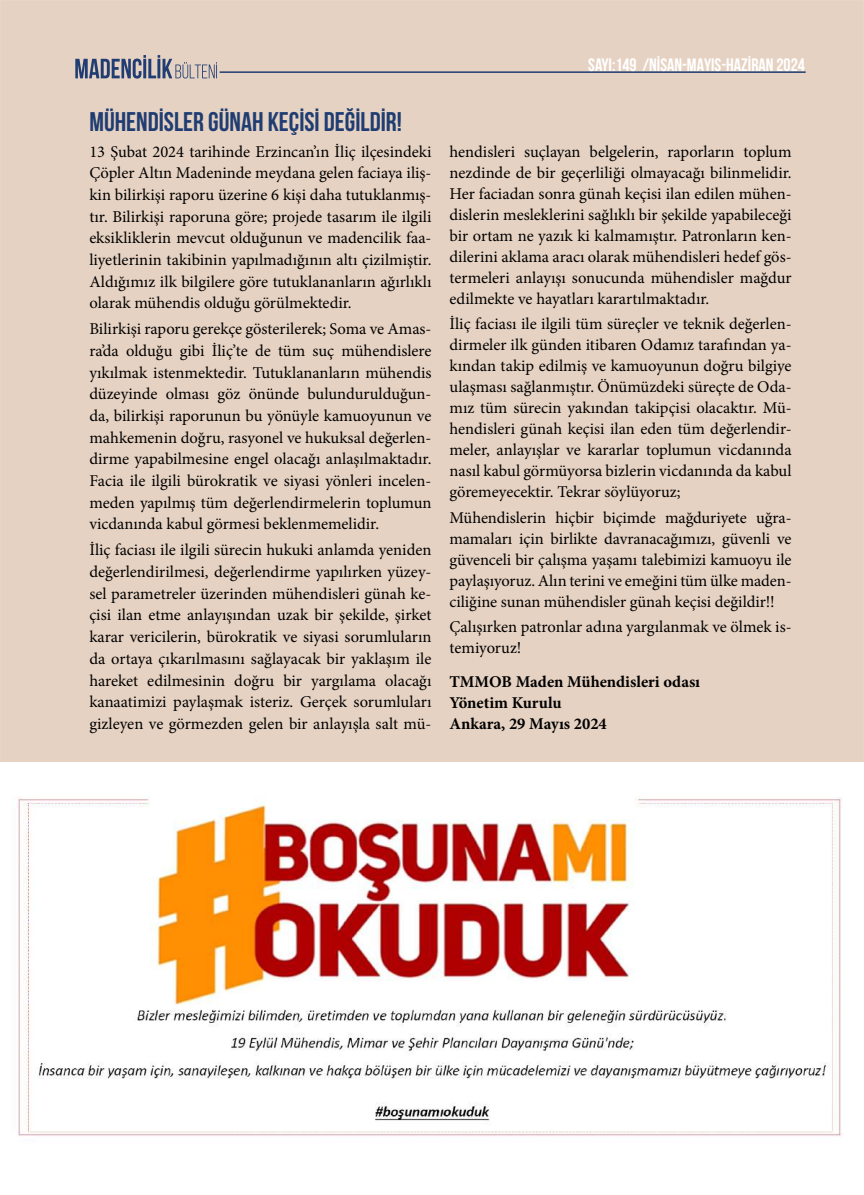
<style>
.page{position:relative;width:864px;height:1195px;background:#fff}
.page>*{position:absolute;margin:0;border:0;box-sizing:border-box;transform-origin:0 0}
.t1{font:700 27px "Bebas Neue";color:#1f3d72}
.t2{font:700 18px "Bebas Neue";color:#fff}
.t3{font:16.5px/21.8px "Minion Pro";color:#000;text-align:justify}
.t4{font:700 16.5px/21px "Minion Pro";color:#000}
</style>
<div class="page">
<div style="left:0;top:0;width:863px;height:1195px;background:#e6d2c2"></div>
<svg style="left:75px;top:55px;width:142px;height:24px"></svg>
<hr style="left:219px;top:71px;width:586px;height:2px;background:#1f3d71">
<img style="left:0;top:762px;width:863px;height:433px">
<h1 class="t1" style="left:89px;top:107px;width:314px">MÜHENDİSLER GÜNAH KEÇİSİ DEĞİLDİR!</h1>
<p class="t3" style="left:89px;top:140px;width:343px">13 Şubat 2024 tarihinde Erzincan’ın İliç ilçesindeki Çöpler Altın Madeninde meydana gelen faciaya iliş&shy;kin bilirkişi raporu üzerine 6 kişi daha tutuklanmış&shy;tır. Bilirkişi raporuna göre; projede tasarım ile ilgili eksikliklerin mevcut olduğunun ve madencilik faa&shy;liyetlerinin takibinin yapılmadığının altı çizilmiştir.<br>Aldığımız ilk bilgilere göre tutuklananların ağırlıklı olarak mühendis olduğu görülmektedir.</p>
<p class="t3" style="left:89px;top:318px;width:343px">Bilirkişi raporu gerekçe gösterilerek; Soma ve Amas&shy;ra’da olduğu gibi İliç’te de tüm suç mühendislere yıkılmak istenmektedir. Tutuklananların mühendis düzeyinde olması göz önünde bulundurulduğun&shy;da, bilirkişi raporunun bu yönüyle kamuoyunun ve mahkemenin doğru, rasyonel ve hukuksal değerlen&shy;dirme yapabilmesine engel olacağı anlaşılmaktadır.<br>Facia ile ilgili bürokratik ve siyasi yönleri incelen&shy;meden yapılmış tüm değerlendirmelerin toplumun vicdanında kabul görmesi beklenmemelidir.</p>
<p class="t3" style="left:89px;top:539px;width:343px">İliç faciası ile ilgili sürecin hukuki anlamda yeniden değerlendirilmesi, değerlendirme yapılırken yüzey&shy;sel parametreler üzerinden mühendisleri günah ke&shy;çisi ilan etme anlayışından uzak bir şekilde, şirket karar vericilerin, bürokratik ve siyasi sorumluların da ortaya çıkarılmasını sağlayacak bir yaklaşım ile hareket edilmesinin doğru bir yargılama olacağı kanaatimizi paylaşmak isteriz. Gerçek sorumluları gizleyen ve görmezden gelen bir anlayışla salt mü-</p>
<p class="t2" style="left:588px;top:55px;width:218px">sayı:149 /NİSAN-MAYIS-HAZİRAN 2024</p>
<p class="t3" style="left:449px;top:141px;width:343px;line-height:21px">hendisleri suçlayan belgelerin, raporların toplum nezdinde de bir geçerliliği olmayacağı bilinmelidir.<br>Her faciadan sonra günah keçisi ilan edilen mühen&shy;dislerin mesleklerini sağlıklı bir şekilde yapabileceği bir ortam ne yazık ki kalmamıştır. Patronların ken&shy;dilerini aklama aracı olarak mühendisleri hedef gös&shy;termeleri anlayışı sonucunda mühendisler mağdur edilmekte ve hayatları karartılmaktadır.</p>
<p class="t3" style="left:449px;top:313px;width:343px;line-height:21px">İliç faciası ile ilgili tüm süreçler ve teknik değerlen&shy;dirmeler ilk günden itibaren Odamız tarafından ya&shy;kından takip edilmiş ve kamuoyunun doğru bilgiye ulaşması sağlanmıştır. Önümüzdeki süreçte de Oda&shy;mız tüm sürecin yakından takipçisi olacaktır. Mü&shy;hendisleri günah keçisi ilan eden tüm değerlendir&shy;meler, anlayışlar ve kararlar toplumun vicdanında nasıl kabul görmüyorsa bizlerin vicdanında da kabul göremeyecektir. Tekrar söylüyoruz;</p>
<p class="t3" style="left:449px;top:507px;width:343px;line-height:21px">Mühendislerin hiçbir biçimde mağduriyete uğra&shy;mamaları için birlikte davranacağımızı, güvenli ve güvenceli bir çalışma yaşamı talebimizi kamuoyu ile paylaşıyoruz. Alın terini ve emeğini tüm ülke maden&shy;ciliğine sunan mühendisler günah keçisi değildir!!</p>
<p class="t3" style="left:449px;top:616px;width:343px;line-height:21px">Çalışırken patronlar adına yargılanmak ve ölmek is&shy;temiyoruz!</p>
<p class="t4" style="left:449px;top:671px;width:252px">TMMOB Maden Mühendisleri odası<br>Yönetim Kurulu<br>Ankara, 29 Mayıs 2024</p>
</div>
